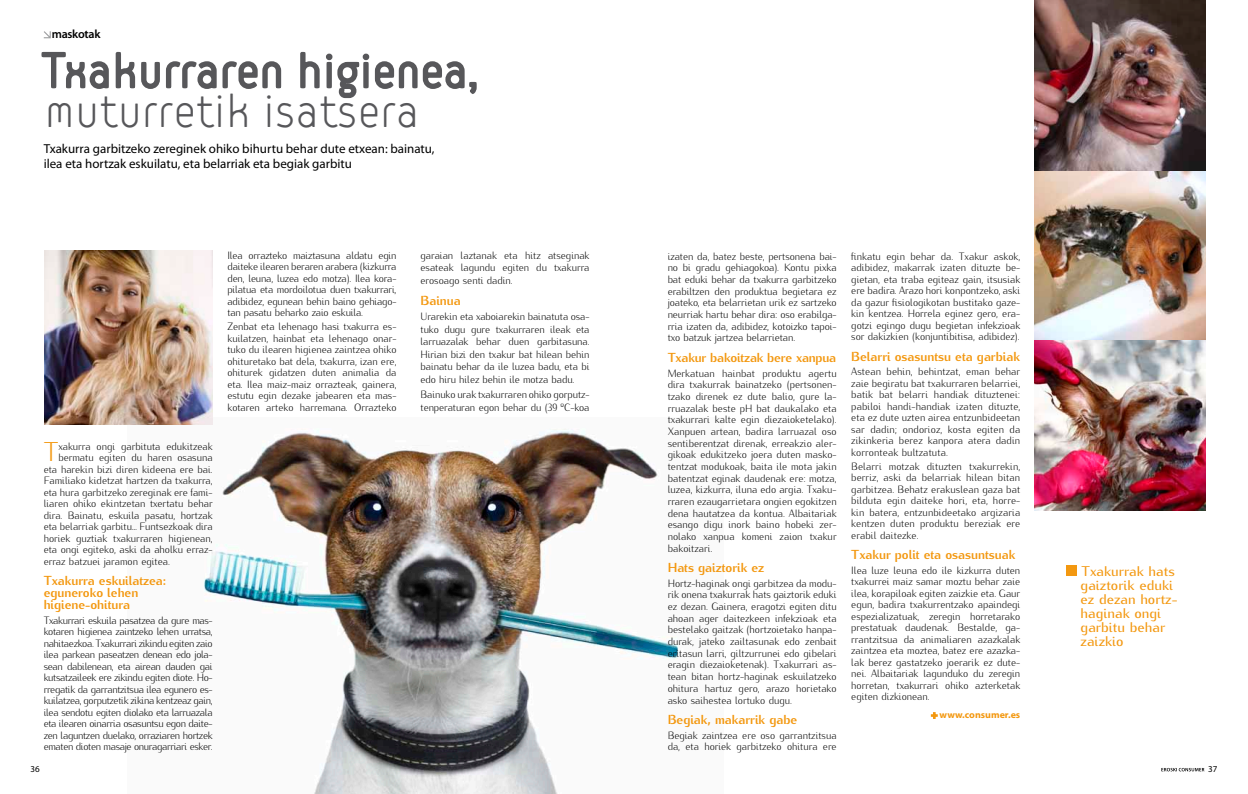
<style>
.page{position:relative;width:1248px;height:794px;background:#fff}
.page>*{position:absolute;margin:0;border:0;box-sizing:border-box;transform-origin:0 0}
.t1{font:46px "VSV Melon Light";letter-spacing:-.02em;color:#57575a}
.t2{font:300 27px "Kurier";color:#f39810;scale:.96 1}
.t3{font:500 14px/14px "Kurier";color:#f39810}
.t4{font:800 13px/12px "Kurier";letter-spacing:-.005em;color:#f39810;scale:.96 1}
.t5{font:13px/15px "Myriad Pro";color:#000}
.t6{font:600 12px "Myriad Pro";letter-spacing:-.02em;color:#000}
.t7{font:300 10.6px/11.5px "Kurier";letter-spacing:-.005em;color:#000;text-align:justify;scale:.96 1}
.t8{font:700 9.6px "Myriad Pro";color:#f39810;scale:1.04 1}
.t9{font:9px "Myriad Pro";color:#000}
</style>
<div class="page">
<svg style="left:1161px;top:768px;width:43px;height:3px"></svg>
<img style="left:128px;top:424px;width:551px;height:370px">
<svg style="left:44px;top:31px;width:7px;height:7px"></svg>
<svg style="left:41px;top:51px;width:241px;height:38px"></svg>
<svg style="left:300px;top:51px;width:177px;height:48px"></svg>
<svg style="left:930px;top:712px;width:8px;height:7px"></svg>
<img style="left:1034px;top:0;width:170px;height:510px">
<img style="left:44px;top:251px;width:169px;height:173px">
<div style="left:1066px;top:565px;width:10px;height:10px;background:#f39810"></div>
<p class="t6" style="left:52px;top:27px;width:50px">maskotak</p>
<h1 class="t1" style="left:44px;top:83px;width:377px">muturretik isatsera</h1>
<p class="t5" style="left:44px;top:141px;width:392px">Txakurra garbitzeko zereginek ohiko bihurtu behar dute etxean: bainatu, ilea eta hortzak eskuilatu, eta belarriak eta begiak garbitu</p>
<h2 class="t2" style="left:44px;top:430px;width:17px">T</h2>
<p class="t7" style="left:58px;top:439px;width:162px">xakurra ongi garbituta edukitzeak</p>
<p class="t7" style="left:58px;top:451px;width:162px">bermatu egiten du haren osasuna</p>
<p class="t7" style="left:44px;top:462px;width:178px">eta harekin bizi diren kideena ere bai.</p>
<p class="t7" style="left:44px;top:474px;width:177px">Familiako kidetzat hartzen da txakurra,</p>
<p class="t7" style="left:44px;top:485px;width:177px">eta hura garbitzeko zereginak ere fami-</p>
<p class="t7" style="left:44px;top:497px;width:177px">liaren ohiko ekintzetan txertatu behar</p>
<p class="t7" style="left:44px;top:508px;width:177px">dira. Bainatu, eskuila pasatu, hortzak</p>
<p class="t7" style="left:44px;top:520px;width:177px">eta belarriak garbitu… Funtsezkoak dira</p>
<p class="t7" style="left:44px;top:531px;width:177px">horiek guztiak txakurraren higienean,</p>
<p class="t7" style="left:44px;top:543px;width:177px">eta ongi egiteko, aski da aholku erraz-</p>
<p class="t7" style="left:44px;top:554px;width:133px">erraz batzuei jaramon egitea.</p>
<p class="t4" style="left:44px;top:574px;width:129px">Txakurra eskuilatzea: eguneroko lehen higiene-ohitura</p>
<p class="t7" style="left:44px;top:613px;width:178px">Txakurrari eskuila pasatzea da gure mas&shy;kotaren higienea zaintzeko lehen urratsa, nahitaezkoa. Txakurrari zikindu egiten zaio ilea parkean paseatzen denean edo jola&shy;sean dabilenean, eta airean dauden gai kutsatzaileek ere zikindu egiten diote. Ho&shy;rregatik da garrantzitsua ilea egunero es&shy;kuilatzea, gorputzetik zikina kentzeaz gain, ilea sendotu egiten diolako eta larruazala eta ilearen oinarria osasuntsu egon daite&shy;zen laguntzen duelako, orraziaren hortzek ematen dioten masaje onuragarriari esker.</p>
<p class="t7" style="left:227px;top:248px;width:177px">Ilea orrazteko maiztasuna aldatu egin daiteke ilearen beraren arabera (kizkurra den, leuna, luzea edo motza). Ilea kora&shy;pilatua eta mordoilotua duen txakurrari, adibidez, egunean behin baino gehiago&shy;tan pasatu beharko zaio eskuila.</p>
<p class="t7" style="left:227px;top:320px;width:177px">Zenbat eta lehenago hasi txakurra es&shy;kuilatzen, hainbat eta lehenago onar&shy;tuko du ilearen higienea zaintzea ohiko ohituretako bat dela, txakurra, izan ere, ohiturek gidatzen duten animalia da eta. Ilea maiz-maiz orrazteak, gainera, estutu egin dezake jabearen eta mas&shy;kotaren arteko harremana. Orrazteko</p>
<p class="t7" style="left:420px;top:248px;width:178px;line-height:12.5px">garaian laztanak eta hitz atseginak esateak lagundu egiten du txakurra erosoago senti dadin.</p>
<p class="t4" style="left:420px;top:294px;width:43px">Bainua</p>
<p class="t7" style="left:420px;top:309px;width:178px;line-height:12.5px">Urarekin eta xaboiarekin bainatuta osa&shy;tuko dugu gure txakurraren ileak eta larruazalak behar duen garbitasuna.<br>Hirian bizi den txakur bat hilean behin bainatu behar da ile luzea badu, eta bi edo hiru hilez behin ile motza badu.</p>
<p class="t7" style="left:420px;top:387px;width:178px;line-height:12.5px">Bainuko urak txakurraren ohiko gorputz&shy;tenperaturan egon behar du (39 ºC-koa</p>
<p class="t7" style="left:667px;top:249px;width:177px">izaten da, batez beste, pertsonena bai&shy;no bi gradu gehiagokoa). Kontu pixka bat eduki behar da txakurra garbitzeko erabiltzen den produktua begietara ez joateko, eta belarrietan urik ez sartzeko neurriak hartu behar dira: oso erabilga&shy;rria izaten da, adibidez, kotoizko tapoi&shy;txo batzuk jartzea belarrietan.</p>
<p class="t4" style="left:667px;top:351px;width:177px">Txakur bakoitzak bere xanpua</p>
<p class="t7" style="left:667px;top:366px;width:178px">Merkatuan hainbat produktu agertu dira txakurrak bainatzeko (pertsonen&shy;tzako direnek ez dute balio, gure la&shy;rruazalak beste pH bat daukalako eta txakurrari kalte egin diezaioketelako).<br>Xanpuen artean, badira larruazal oso sentiberentzat direnak, erreakzio aler&shy;gikoak edukitzeko joera duten masko&shy;tentzat modukoak, baita ile mota jakin batentzat eginak daudenak ere: motza, luzea, kizkurra, iluna edo argia. Txaku&shy;rraren ezaugarrietara ongien egokitzen dena hautatzea da kontua. Albaitariak esango digu inork baino hobeki zer&shy;nolako xanpua komeni zaion txakur bakoitzari.</p>
<p class="t4" style="left:667px;top:561px;width:102px">Hats gaiztorik ez</p>
<p class="t7" style="left:667px;top:576px;width:178px">Hortz-haginak ongi garbitzea da modu&shy;rik onena txakurrak hats gaiztorik eduki ez dezan. Gainera, eragotzi egiten ditu ahoan ager daitezkeen infekzioak eta bestelako gaitzak (hortzoietako hanpa&shy;durak, jateko zailtasunak edo zenbait eritasun larri, giltzurrunei edo gibelari eragin diezaioketenak). Txakurrari as&shy;tean bitan hortz-haginak eskuilatzeko ohitura hartuz gero, arazo horietako asko saihestea lortuko dugu.</p>
<p class="t4" style="left:667px;top:713px;width:136px">Begiak, makarrik gabe</p>
<p class="t7" style="left:667px;top:728px;width:178px">Begiak zaintzea ere oso garrantzitsua da, eta horiek garbitzeko ohitura ere</p>
<p class="t7" style="left:851px;top:249px;width:178px">finkatu egin behar da. Txakur askok, adibidez, makarrak izaten dituzte be&shy;gietan, eta traba egiteaz gain, itsusiak ere badira. Arazo hori konpontzeko, aski da gazur fisiologikotan bustitako gaze&shy;kin kentzea. Horrela eginez gero, era&shy;gotzi egingo dugu begietan infekzioak sor dakizkien (konjuntibitisa, adibidez).</p>
<p class="t4" style="left:851px;top:349px;width:177px">Belarri osasuntsu eta garbiak</p>
<p class="t7" style="left:851px;top:365px;width:178px">Astean behin, behintzat, eman behar zaie begiratu bat txakurraren belarriei, batik bat belarri handiak dituztenei: pabiloi handi-handiak izaten dituzte, eta ez dute uzten airea entzunbideetan sar dadin; ondorioz, kosta egiten da zikinkeria berez kanpora atera dadin korronteak bultzatuta.</p>
<p class="t7" style="left:851px;top:459px;width:177px">Belarri motzak dituzten txakurrekin, berriz, aski da belarriak hilean bitan garbitzea. Behatz erakuslean gaza bat bilduta egin daiteke hori, eta, horre&shy;kin batera, entzunbideetako argizaria kentzen duten produktu bereziak ere erabil daitezke.</p>
<p class="t4" style="left:851px;top:548px;width:172px">Txakur polit eta osasuntsuak</p>
<p class="t7" style="left:851px;top:563px;width:178px">Ilea luze leuna edo ile kizkurra duten txakurrei maiz samar moztu behar zaie ilea, korapiloak egiten zaizkie eta. Gaur egun, badira txakurrentzako apaindegi espezializatuak, zeregin horretarako prestatuak daudenak. Bestalde, ga&shy;rrantzitsua da animaliaren azazkalak zaintzea eta moztea, batez ere azazka&shy;lak berez gastatzeko joerarik ez dute&shy;nei. Albaitariak lagunduko du zeregin horretan, txakurrari ohiko azterketak egiten dizkionean.</p>
<p class="t8" style="left:939px;top:708px;width:79px">www.consumer.es</p>
<h3 class="t3" style="left:1080px;top:563px;width:98px">Txakurrak hats gaiztorik eduki ez dezan hortz&shy;haginak ongi garbitu behar zaizkio</h3>
<p class="t9" style="left:30px;top:763px;width:11px">36</p>
<p class="t9" style="left:1208px;top:763px;width:11px">37</p>
</div>
